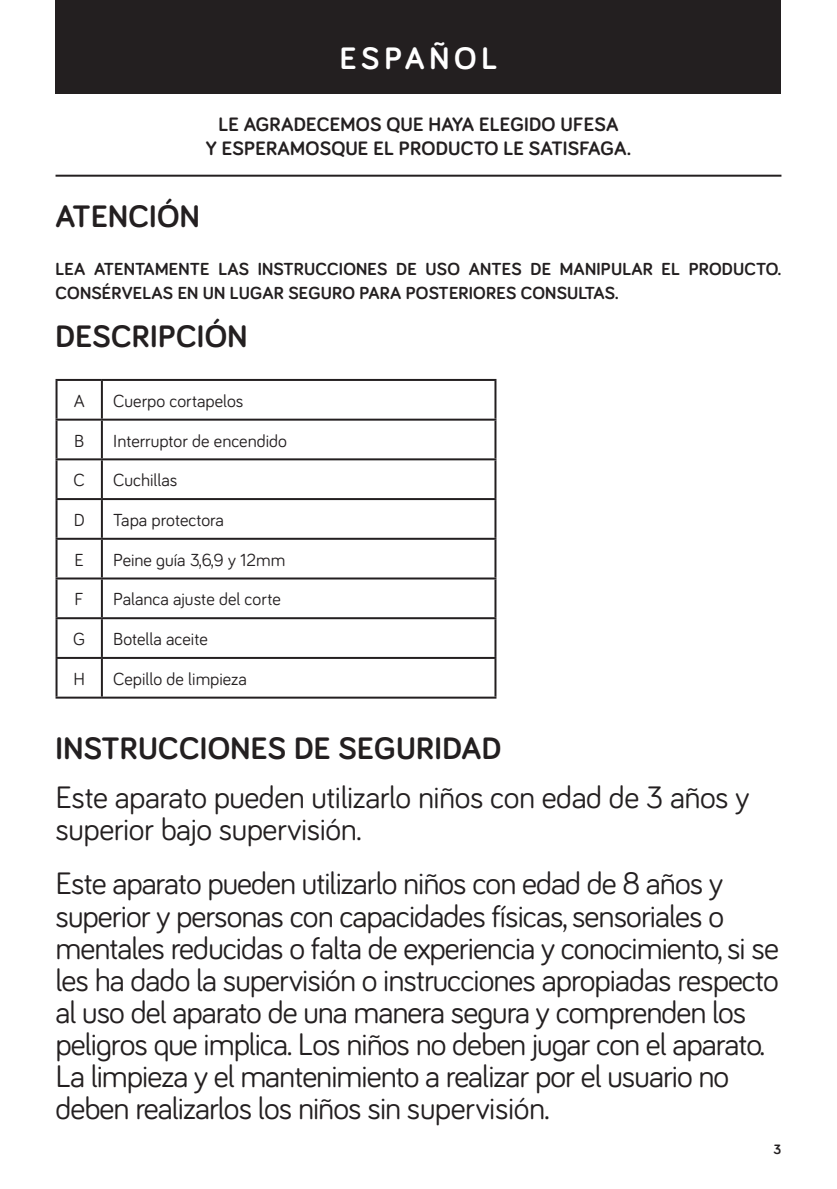
<style>
.page{position:relative;width:837px;height:1189px;background:#fff}
.page>*{position:absolute;margin:0;border:0;box-sizing:border-box;transform-origin:0 0}
.t1{font:32px/32px "Bariol";letter-spacing:-.03em;color:#231f20}
.t2{font:700 32px "Bariol";letter-spacing:.01em;color:#231f20}
.t3{font:700 32px "Bariol";letter-spacing:.15em;color:#fff}
.t4{font:700 20px/24px "Bariol";letter-spacing:.01em;color:#231f20;text-align:center}
.t5{font:18px "Bariol";color:#231f20}
.t6{font:700 18px/24px "Bariol";letter-spacing:.01em;color:#231f20}
.t7{font:700 14px "Bariol";color:#231f20}
</style>
<div class="page">
<hr style="left:56px;top:379px;width:46px;height:2px;background:#231f20">
<hr style="left:56px;top:381px;width:2px;height:37px;background:#231f20">
<hr style="left:102px;top:379px;width:394px;height:2px;background:#231f20">
<hr style="left:101px;top:381px;width:2px;height:37px;background:#231f20">
<hr style="left:494px;top:381px;width:2px;height:37px;background:#231f20">
<hr style="left:56px;top:418px;width:46px;height:2px;background:#231f20">
<hr style="left:56px;top:420px;width:2px;height:38px;background:#231f20">
<hr style="left:102px;top:418px;width:394px;height:2px;background:#231f20">
<hr style="left:101px;top:420px;width:2px;height:38px;background:#231f20">
<hr style="left:494px;top:420px;width:2px;height:38px;background:#231f20">
<hr style="left:56px;top:458px;width:46px;height:2px;background:#231f20">
<hr style="left:56px;top:460px;width:2px;height:38px;background:#231f20">
<hr style="left:102px;top:458px;width:394px;height:2px;background:#231f20">
<hr style="left:101px;top:460px;width:2px;height:38px;background:#231f20">
<hr style="left:494px;top:460px;width:2px;height:38px;background:#231f20">
<hr style="left:56px;top:498px;width:46px;height:2px;background:#231f20">
<hr style="left:56px;top:500px;width:2px;height:37px;background:#231f20">
<hr style="left:102px;top:498px;width:394px;height:2px;background:#231f20">
<hr style="left:101px;top:500px;width:2px;height:37px;background:#231f20">
<hr style="left:494px;top:500px;width:2px;height:37px;background:#231f20">
<hr style="left:56px;top:537px;width:46px;height:2px;background:#231f20">
<hr style="left:56px;top:539px;width:2px;height:38px;background:#231f20">
<hr style="left:102px;top:537px;width:394px;height:2px;background:#231f20">
<hr style="left:101px;top:539px;width:2px;height:38px;background:#231f20">
<hr style="left:494px;top:539px;width:2px;height:38px;background:#231f20">
<hr style="left:56px;top:577px;width:46px;height:2px;background:#231f20">
<hr style="left:56px;top:579px;width:2px;height:38px;background:#231f20">
<hr style="left:102px;top:577px;width:394px;height:2px;background:#231f20">
<hr style="left:101px;top:579px;width:2px;height:38px;background:#231f20">
<hr style="left:494px;top:579px;width:2px;height:38px;background:#231f20">
<hr style="left:56px;top:617px;width:46px;height:2px;background:#231f20">
<hr style="left:56px;top:619px;width:2px;height:37px;background:#231f20">
<hr style="left:102px;top:617px;width:394px;height:2px;background:#231f20">
<hr style="left:101px;top:619px;width:2px;height:37px;background:#231f20">
<hr style="left:494px;top:619px;width:2px;height:37px;background:#231f20">
<hr style="left:56px;top:656px;width:46px;height:2px;background:#231f20">
<hr style="left:56px;top:658px;width:2px;height:38px;background:#231f20">
<hr style="left:102px;top:656px;width:394px;height:2px;background:#231f20">
<hr style="left:101px;top:658px;width:2px;height:38px;background:#231f20">
<hr style="left:494px;top:658px;width:2px;height:38px;background:#231f20">
<hr style="left:56px;top:696px;width:46px;height:2px;background:#231f20">
<hr style="left:102px;top:696px;width:394px;height:2px;background:#231f20">
<div style="left:56px;top:0;width:725px;height:94px;background:#231f20"></div>
<hr style="left:56px;top:175px;width:725px;height:2px;background:#231f20">
<p class="t3" style="left:340px;top:36px;width:159px">ESPAÑOL</p>
<p class="t4" style="left:206px;top:111px;width:427px">LE AGRADECEMOS QUE HAYA ELEGIDO UFESA<br>Y ESPERAMOSQUE EL PRODUCTO LE SATISFAGA.</p>
<p class="t2" style="left:56px;top:194px;width:146px">ATENCIÓN</p>
<p class="t6" style="left:56px;top:256px;width:727px">LEA ATENTAMENTE LAS INSTRUCCIONES DE USO ANTES DE MANIPULAR EL PRODUCTO.<br>CONSÉRVELAS EN UN LUGAR SEGURO PARA POSTERIORES CONSULTAS.</p>
<p class="t2" style="left:56px;top:314px;width:193px">DESCRIPCIÓN</p>
<p class="t5" style="left:74px;top:388px;width:13px">A</p>
<p class="t5" style="left:113px;top:388px;width:132px">Cuerpo cortapelos</p>
<p class="t5" style="left:74px;top:428px;width:12px">B</p>
<p class="t5" style="left:113px;top:428px;width:175px">Interruptor de encendido</p>
<p class="t5" style="left:74px;top:468px;width:13px">C</p>
<p class="t5" style="left:113px;top:468px;width:66px">Cuchillas</p>
<p class="t5" style="left:74px;top:507px;width:12px">D</p>
<p class="t5" style="left:113px;top:507px;width:112px">Tapa protectora</p>
<p class="t5" style="left:75px;top:547px;width:11px">E</p>
<p class="t5" style="left:113px;top:547px;width:173px">Peine guía 3,6,9 y 12mm</p>
<p class="t5" style="left:75px;top:587px;width:11px">F</p>
<p class="t5" style="left:113px;top:587px;width:169px">Palanca ajuste del corte</p>
<p class="t5" style="left:73px;top:626px;width:13px">G</p>
<p class="t5" style="left:113px;top:626px;width:96px">Botella aceite</p>
<p class="t5" style="left:73px;top:666px;width:13px">H</p>
<p class="t5" style="left:113px;top:666px;width:135px">Cepillo de limpieza</p>
<p class="t2" style="left:56px;top:726px;width:447px">INSTRUCCIONES DE SEGURIDAD</p>
<p class="t1" style="left:56px;top:779px;width:695px">Este aparato pueden utilizarlo niños con edad de 3 años y superior bajo supervisión.</p>
<p class="t1" style="left:56px;top:866px;width:725px">Este aparato pueden utilizarlo niños con edad de 8 años y superior y personas con capacidades físicas, sensoriales o mentales reducidas o falta de experiencia y conocimiento, si se les ha dado la supervisión o instrucciones apropiadas respecto al uso del aparato de una manera segura y comprenden los peligros que implica. Los niños no deben jugar con el aparato.<br>La limpieza y el mantenimiento a realizar por el usuario no deben realizarlos los niños sin supervisión.</p>
<p class="t7" style="left:773px;top:1139px;width:9px">3</p>
</div>
